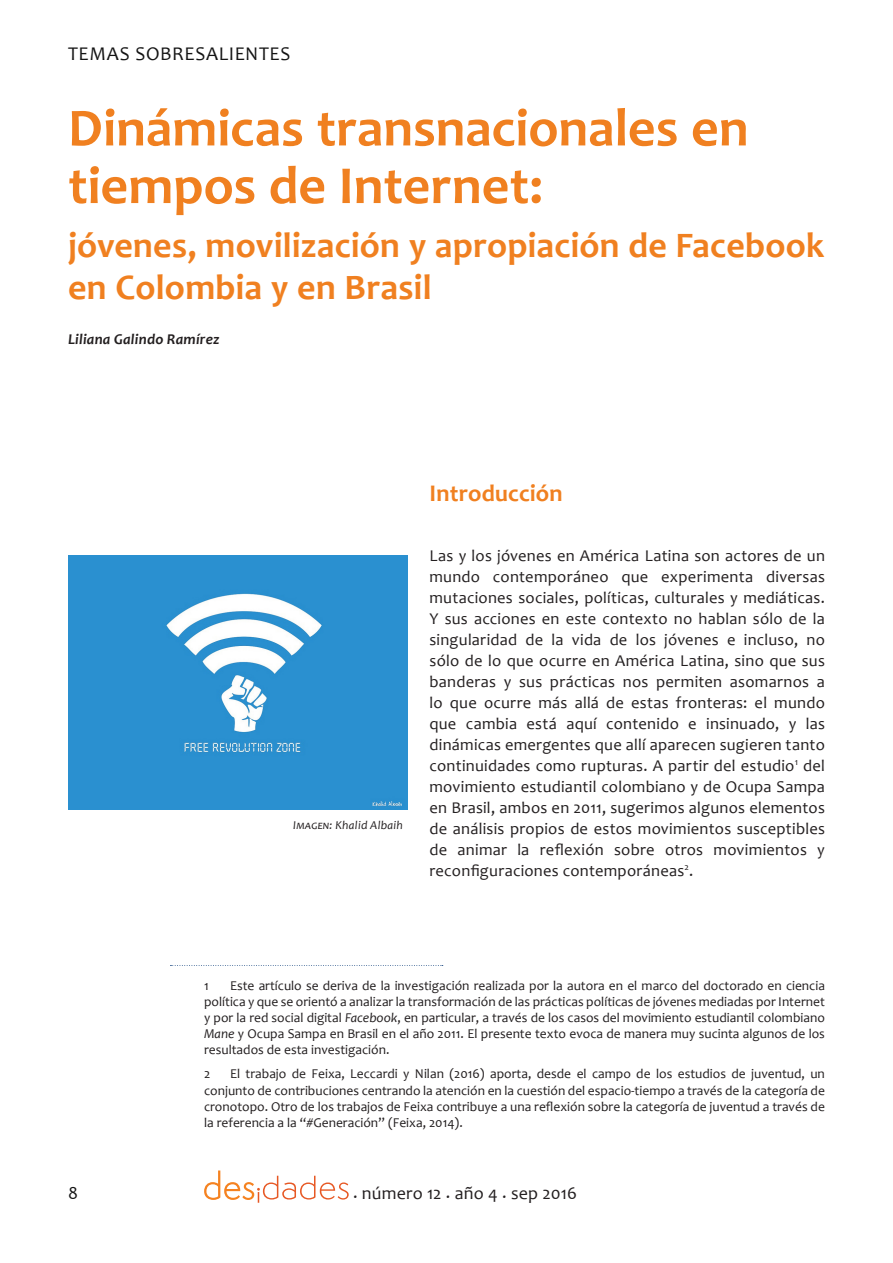
<style>
.page{position:relative;width:893px;height:1263px;background:#fff}
.page>*{position:absolute;margin:0;border:0;box-sizing:border-box;transform-origin:0 0}
.t1{font:700 54px/57.6px "Candara";color:#f08020}
.t2{font:700 36px/42px "Candara";letter-spacing:.005em;color:#f08020}
.t3{font:700 24px "Candara";letter-spacing:.005em;color:#f08020}
.t4{font:19.5px "Candara";letter-spacing:.03em;color:#141414}
.t5{font:18px "Candara";letter-spacing:.01em;color:#231f20}
.t6{font:18px "Candara";color:#141414}
.t7{font:16.5px/21px "Candara";letter-spacing:.015em;color:#231f20;text-align:justify}
.t8{font:italic 700 15px "Candara";letter-spacing:.015em;color:#231f20}
.t9{font:13.5px/16.2px "Candara";color:#231f20;text-align:justify}
.t10{font:italic 12px "Candara";letter-spacing:.025em;color:#231f20}
.s1{font-style:italic}
</style>
<div class="page">
<svg style="left:204px;top:1170px;width:145px;height:33px"></svg>
<svg style="left:170px;top:965px;width:273px;height:1px"></svg>
<img style="left:68px;top:555px;width:339px;height:255px">
<h3 class="t4" style="left:68px;top:42px;width:224px">TEMAS SOBRESALIENTES</h3>
<h1 class="t1" style="left:68px;top:98px;width:682px">Dinámicas transnacionales en tiempos de Internet:</h1>
<h2 class="t2" style="left:68px;top:224px;width:758px">jóvenes, movilización y apropiación de Facebook en Colombia y en Brasil</h2>
<p class="t8" style="left:68px;top:330px;width:153px">Liliana Galindo Ramírez</p>
<p class="t10" style="left:293px;top:818px;width:111px">Imagen: Khalid Albaih</p>
<h3 class="t3" style="left:429px;top:478px;width:135px">Introducción</h3>
<p class="t7" style="left:429px;top:545px;width:397px">Las y los jóvenes en América Latina son actores de un mundo contemporáneo que experimenta diversas mutaciones sociales, políticas, culturales y mediáticas.<br>Y sus acciones en este contexto no hablan sólo de la singularidad de la vida de los jóvenes e incluso, no sólo de lo que ocurre en América Latina, sino que sus banderas y sus prácticas nos permiten asomarnos a lo que ocurre más allá de estas fronteras: el mundo que cambia está aquí contenido e insinuado, y las dinámicas emergentes que allí aparecen sugieren tanto continuidades como rupturas. A partir del estudio<sup>1</sup> del movimiento estudiantil colombiano y de Ocupa Sampa en Brasil, ambos en 2011, sugerimos algunos elementos de análisis propios de estos movimientos susceptibles de animar la reflexión sobre otros movimientos y reconfiguraciones contemporáneas<sup>2</sup>.</p>
<p class="t9" style="left:204px;top:977px;width:622px;text-indent:26px">Este artículo se deriva de la investigación realizada por la autora en el marco del doctorado en ciencia política y que se orientó a analizar la transformación de las prácticas políticas de jóvenes mediadas por Internet y por la red social digital <span class="s1">Facebook</span>, en particular, a través de los casos del movimiento estudiantil colombiano <span class="s1">Mane</span> y Ocupa Sampa en Brasil en el año 2011. El presente texto evoca de manera muy sucinta algunos de los resultados de esta investigación.</p>
<p class="t9" style="left:204px;top:1066px;width:8px">2</p>
<p class="t9" style="left:204px;top:977px;width:6px">1</p>
<p class="t9" style="left:204px;top:1066px;width:622px;text-indent:26px">El trabajo de Feixa, Leccardi y Nilan (2016) aporta, desde el campo de los estudios de juventud, un conjunto de contribuciones centrando la atención en la cuestión del espacio-tiempo a través de la categoría de cronotopo. Otro de los trabajos de Feixa contribuye a una reflexión sobre la categoría de juventud a través de la referencia a la “#Generación” (Feixa, 2014).</p>
<h3 class="t6" style="left:68px;top:1182px;width:11px">8</h3>
<h3 class="t5" style="left:353px;top:1182px;width:226px">. número 12 . año 4 . sep 2016</h3>
</div>
